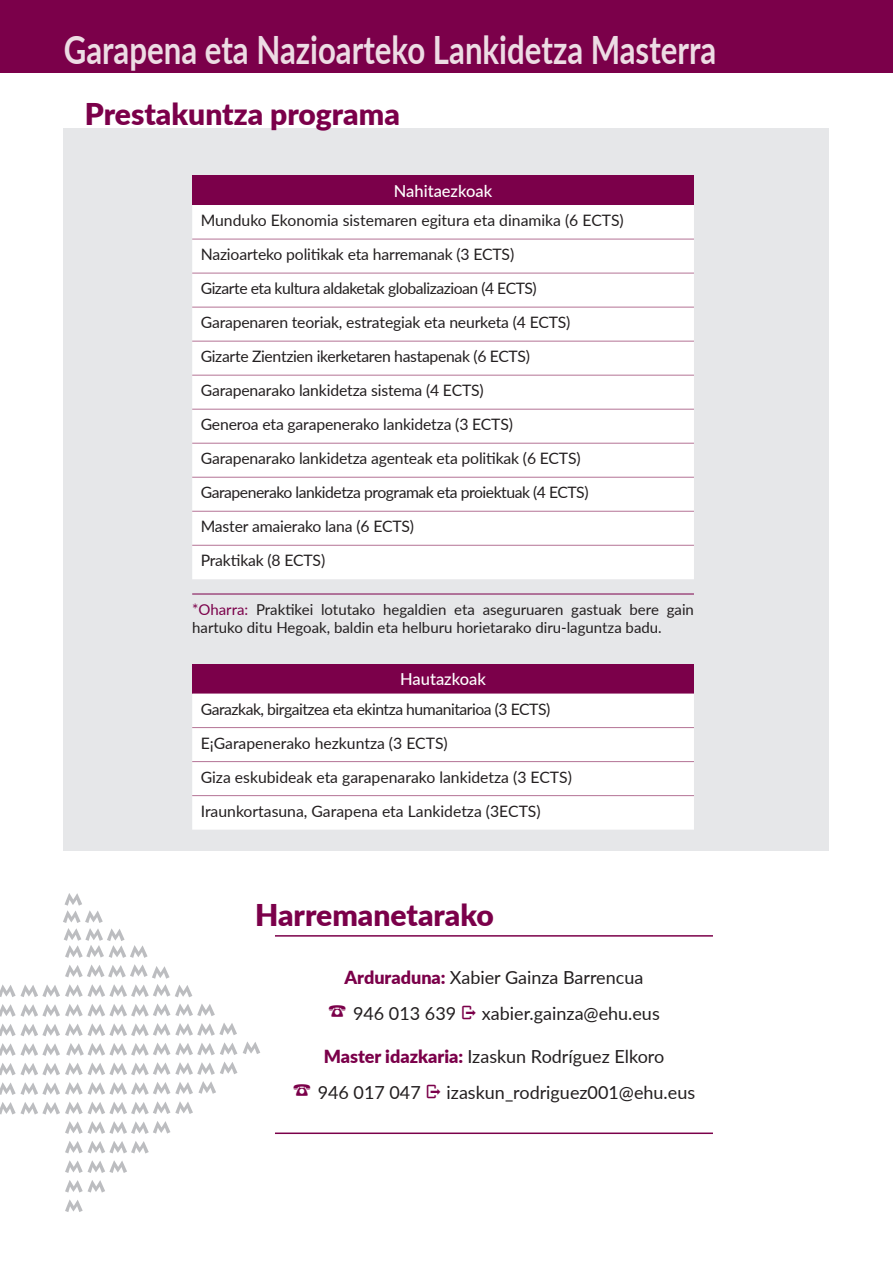
<style>
.page{position:relative;width:893px;height:1263px;background:#fff}
.page>*{position:absolute;margin:0;border:0;box-sizing:border-box;transform-origin:0 0}
.t1{font:700 39px "Lato";color:#eddce4;scale:.8 1}
.t2{font:900 30px "Lato";color:#7b004a}
.t3{font:18px "Lato";color:#231f20}
.t4{font:500 16.5px "Lato";color:#fff}
.t5{font:15.75px "Lato";letter-spacing:-.01em;color:#231f20}
.t6{font:15.75px "Lato";letter-spacing:-.03em;color:#231f20}
.t7{font:15px/18px "Lato";color:#231f20}
.s1{color:#7b004a}
.s2{font-weight:900;color:#7b004a}
</style>
<div class="page">
<hr style="left:275px;top:935px;width:438px;height:2px;background:#7b004a">
<hr style="left:275px;top:1132px;width:438px;height:2px;background:#7b004a">
<div style="left:0;top:0;width:893px;height:72px;background:#7b004a"></div>
<div style="left:64px;top:128px;width:765px;height:722px;background:#e6e7e9"></div>
<div style="left:192px;top:175px;width:502px;height:30px;background:#7b004a"></div>
<div style="left:192px;top:205px;width:502px;height:374px;background:#fff"></div>
<hr style="left:192px;top:239px;width:502px;height:1px;background:#b47395">
<hr style="left:192px;top:273px;width:502px;height:1px;background:#b47395">
<hr style="left:192px;top:307px;width:502px;height:1px;background:#b47395">
<hr style="left:192px;top:341px;width:502px;height:1px;background:#b47395">
<hr style="left:192px;top:375px;width:502px;height:1px;background:#b47395">
<hr style="left:192px;top:409px;width:502px;height:1px;background:#b47395">
<hr style="left:192px;top:443px;width:502px;height:1px;background:#b47395">
<hr style="left:192px;top:477px;width:502px;height:1px;background:#b47395">
<hr style="left:192px;top:511px;width:502px;height:1px;background:#b47395">
<hr style="left:192px;top:545px;width:502px;height:1px;background:#b47395">
<hr style="left:192px;top:594px;width:502px;height:1px;background:#7b004a">
<div style="left:192px;top:664px;width:502px;height:29px;background:#7b004a"></div>
<div style="left:192px;top:693px;width:502px;height:137px;background:#fff"></div>
<hr style="left:192px;top:727px;width:502px;height:1px;background:#b47395">
<hr style="left:192px;top:761px;width:502px;height:1px;background:#b47395">
<hr style="left:192px;top:795px;width:502px;height:1px;background:#b47395">
<svg style="left:65px;top:1199px;width:18px;height:13px"></svg>
<svg style="left:65px;top:1180px;width:40px;height:12px"></svg>
<svg style="left:65px;top:1160px;width:62px;height:13px"></svg>
<svg style="left:65px;top:1141px;width:84px;height:12px"></svg>
<svg style="left:65px;top:1121px;width:105px;height:13px"></svg>
<svg style="left:243px;top:1041px;width:17px;height:13px"></svg>
<svg style="left:63px;top:893px;width:85px;height:65px"></svg>
<svg style="left:0;top:964px;width:192px;height:33px"></svg>
<svg style="left:0;top:1003px;width:237px;height:33px"></svg>
<svg style="left:0;top:1043px;width:60px;height:13px"></svg>
<svg style="left:0;top:1062px;width:237px;height:13px"></svg>
<svg style="left:0;top:1081px;width:216px;height:14px"></svg>
<svg style="left:0;top:1101px;width:193px;height:13px"></svg>
<svg style="left:66px;top:1042px;width:171px;height:14px"></svg>
<p class="t1" style="left:64px;top:21px;width:817px">Garapena eta Nazioarteko Lankidetza Masterra</p>
<p class="t2" style="left:85px;top:91px;width:316px">Prestakuntza programa</p>
<p class="t4" style="left:394px;top:179px;width:100px">Nahitaezkoak</p>
<p class="t5" style="left:201px;top:209px;width:425px">Munduko Ekonomia sistemaren egitura eta dinamika (6 ECTS)</p>
<p class="t5" style="left:201px;top:243px;width:315px">Nazioarteko politikak eta harremanak (3 ECTS)</p>
<p class="t6" style="left:201px;top:277px;width:338px">Gizarte eta kultura aldaketak globalizazioan (4 ECTS)</p>
<p class="t5" style="left:201px;top:311px;width:371px">Garapenaren teoriak, estrategiak eta neurketa (4 ECTS)</p>
<p class="t5" style="left:201px;top:345px;width:331px">Gizarte Zientzien ikerketaren hastapenak (6 ECTS)</p>
<p class="t5" style="left:201px;top:379px;width:284px">Garapenarako lankidetza sistema (4 ECTS)</p>
<p class="t5" style="left:201px;top:413px;width:314px">Generoa eta garapenerako lankidetza (3 ECTS)</p>
<p class="t5" style="left:201px;top:447px;width:381px">Garapenarako lankidetza agenteak eta politikak (6 ECTS)</p>
<p class="t6" style="left:201px;top:481px;width:389px">Garapenerako lankidetza programak eta proiektuak (4 ECTS)</p>
<p class="t5" style="left:201px;top:515px;width:215px">Master amaierako lana (6 ECTS)</p>
<p class="t5" style="left:201px;top:549px;width:126px">Praktikak (8 ECTS)</p>
<p class="t7" style="left:192px;top:599px;width:503px"><span class="s1">*Oharra:</span> Praktikei lotutako hegaldien eta aseguruaren gastuak bere gain hartuko ditu Hegoak, baldin eta helburu horietarako diru-laguntza badu.</p>
<p class="t4" style="left:400px;top:667px;width:87px">Hautazkoak</p>
<p class="t6" style="left:201px;top:698px;width:351px">Garazkak, birgaitzea eta ekintza humanitarioa (3 ECTS)</p>
<p class="t5" style="left:201px;top:732px;width:249px">E¡Garapenerako hezkuntza (3 ECTS)</p>
<p class="t5" style="left:201px;top:766px;width:373px">Giza eskubideak eta garapenarako lankidetza (3 ECTS)</p>
<p class="t5" style="left:201px;top:800px;width:341px">Iraunkortasuna, Garapena eta Lankidetza (3ECTS)</p>
<p class="t2" style="left:255px;top:892px;width:240px">Harremanetarako</p>
<p class="t3" style="left:344px;top:965px;width:300px"><span class="s2">Arduraduna:</span> Xabier Gainza Barrencua</p>
<p class="t3" style="left:328px;top:1001px;width:130px"><span class="s1">☎</span> 946 013 639</p>
<p class="t3" style="left:482px;top:1001px;width:179px">xabier.gainza@ehu.eus</p>
<p class="t3" style="left:324px;top:1044px;width:342px"><span class="s2">Master idazkaria:</span> Izaskun Rodríguez Elkoro</p>
<p class="t3" style="left:293px;top:1080px;width:130px"><span class="s1">☎</span> 946 017 047</p>
<p class="t3" style="left:447px;top:1080px;width:250px">izaskun_rodriguez001@ehu.eus</p>
</div>
